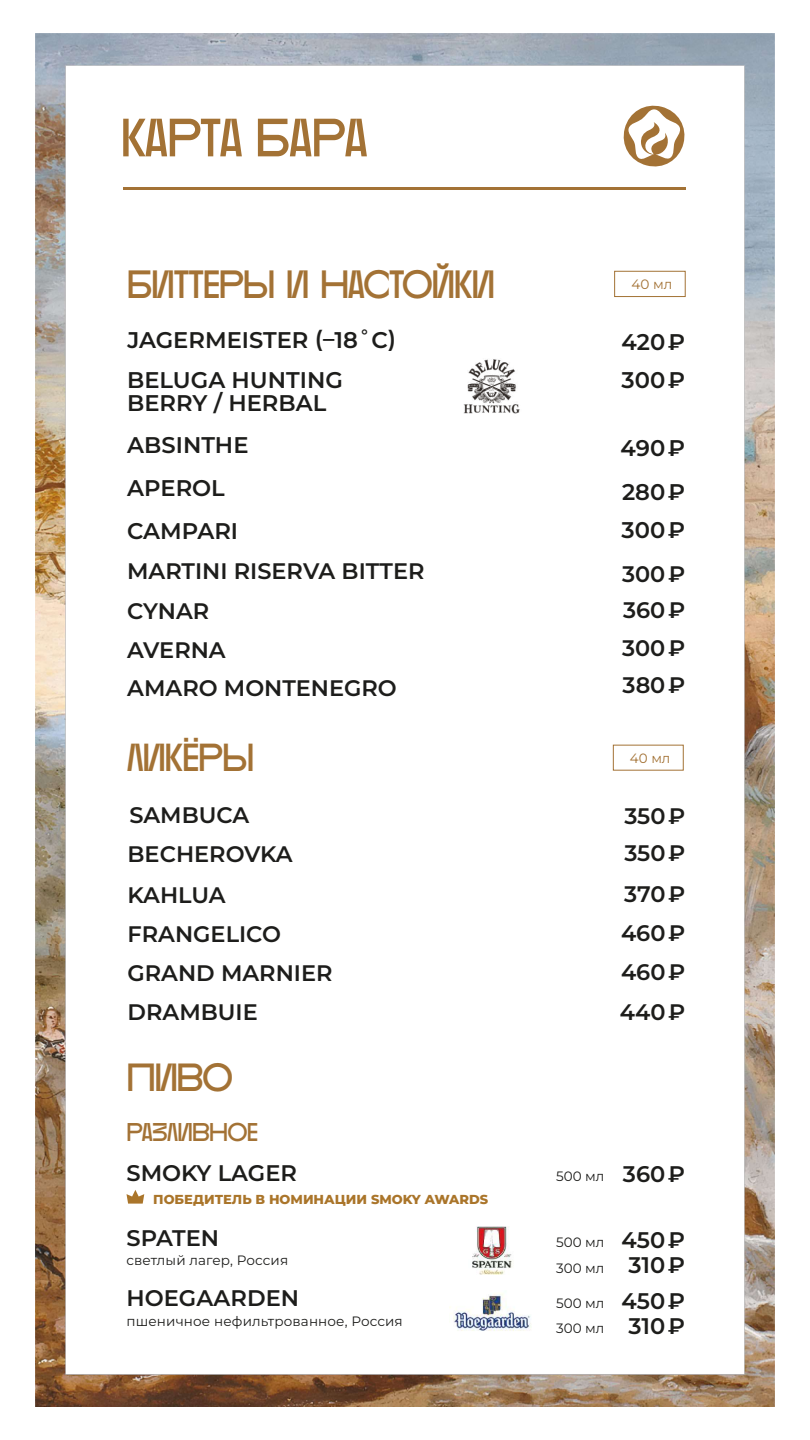
<style>
.page{position:relative;width:810px;height:1440px;background:#fff}
.page>*{position:absolute;margin:0;border:0;box-sizing:border-box;transform-origin:0 0}
.t1{font:53.78px "BASEBLOOM";color:#a37235}
.t2{font:39.45px "BASEBLOOM";letter-spacing:-.02em;color:#a37235}
.t3{font:39.3px "BASEBLOOM";color:#a37235}
.t4{font:39.08px "BASEBLOOM";letter-spacing:-.02em;color:#a37235}
.t5{font:25.65px "BASEBLOOM";letter-spacing:-.02em;color:#a37235}
.t6{font:600 22.65px/40px "Montserrat";color:#1d1d1b}
.t7{font:600 22.58px "Montserrat";color:#1d1d1b}
.t8{font:600 22.42px/39.8px "Montserrat";color:#1d1d1b}
.t9{font:13.58px "Montserrat";letter-spacing:.01em;color:#1d1d1b}
.t10{font:13.58px "Montserrat";color:#a37235}
.t11{font:13.5px "Montserrat";color:#a37235}
.t12{font:800 12.98px "Montserrat";color:#aa752a}
.s1{font-weight:600;font-size:22.58px}
</style>
<div class="page">
<img style="left:35px;top:33px;width:740px;height:1373px">
<svg style="left:620px;top:102px;width:68px;height:68px"></svg>
<hr style="left:124px;top:187px;width:562px;height:3px;background:#a37235">
<div style="left:614px;top:271px;width:72px;height:26px;border:1px solid #a37235"></div>
<img style="left:452px;top:347px;width:80px;height:80px">
<svg style="left:127px;top:1190px;width:17px;height:14px"></svg>
<img style="left:449px;top:1290px;width:85px;height:46px">
<img style="left:468px;top:1227px;width:47px;height:47px">
<h1 class="t1" style="left:121px;top:101px;width:248px">КАРТА БАРА</h1>
<h2 class="t2" style="left:127px;top:258px;width:370px">БИТТЕРЫ И НАСТОЙКИ</h2>
<p class="t6" style="left:127px;top:319px;width:271px">JAGERMEISTER (–18˚C)<br>BELUGA HUNTING</p>
<p class="t6" style="left:127px;top:382px;width:201px">BERRY / HERBAL</p>
<p class="t10" style="left:631px;top:275px;width:42px">40 мл</p>
<p class="t6" style="left:621px;top:321px;width:65px">420₽</p>
<p class="t6" style="left:622px;top:358px;width:65px">300₽</p>
<p class="t6" style="left:127px;top:424px;width:123px">ABSINTHE</p>
<p class="t6" style="left:621px;top:427px;width:66px">490₽</p>
<p class="t6" style="left:127px;top:467px;width:99px">APEROL</p>
<p class="t6" style="left:622px;top:471px;width:65px">280₽</p>
<p class="t6" style="left:127px;top:510px;width:112px">CAMPARI</p>
<p class="t6" style="left:622px;top:509px;width:65px">300₽</p>
<p class="t8" style="left:127px;top:550px;width:299px">MARTINI RISERVA BITTER<br>CYNAR</p>
<p class="t8" style="left:622px;top:554px;width:65px">300₽</p>
<p class="t8" style="left:623px;top:589px;width:63px">360₽</p>
<p class="t8" style="left:127px;top:629px;width:100px">AVERNA</p>
<p class="t8" style="left:622px;top:628px;width:65px">300₽</p>
<p class="t8" style="left:127px;top:667px;width:271px">AMARO MONTENEGRO</p>
<p class="t8" style="left:623px;top:664px;width:64px">380₽</p>
<h3 class="t4" style="left:128px;top:731px;width:128px">ЛИКЁРЫ</h3>
<p class="t8" style="left:128px;top:794px;width:167px">SAMBUCA<br>BECHEROVKA</p>
<p class="t8" style="left:128px;top:874px;width:155px">KAHLUA<br>FRANGELICO</p>
<p class="t11" style="left:630px;top:749px;width:42px">40 мл</p>
<p class="t8" style="left:624px;top:795px;width:62px">350₽</p>
<p class="t8" style="left:624px;top:832px;width:62px">350₽</p>
<p class="t8" style="left:624px;top:873px;width:62px">370₽</p>
<p class="t8" style="left:621px;top:912px;width:66px">460₽</p>
<p class="t8" style="left:128px;top:952px;width:206px">GRAND MARNIER</p>
<p class="t8" style="left:621px;top:951px;width:66px">460₽</p>
<p class="t8" style="left:128px;top:991px;width:132px">DRAMBUIE</p>
<p class="t8" style="left:620px;top:991px;width:67px">440₽</p>
<h3 class="t3" style="left:127px;top:1051px;width:108px">ПИВО</h3>
<p class="t5" style="left:127px;top:1115px;width:133px">РАЗЛИВНОЕ</p>
<p class="t7" style="left:127px;top:1157px;width:172px">SMOKY LAGER</p>
<p class="t9" style="left:556px;top:1167px;width:131px">500 мл <span class="s1">360₽</span></p>
<p class="t12" style="left:153px;top:1189px;width:336px">ПОБЕДИТЕЛЬ В НОМИНАЦИИ SMOKY AWARDS</p>
<p class="t7" style="left:127px;top:1222px;width:94px">SPATEN</p>
<p class="t9" style="left:556px;top:1233px;width:131px">500 мл <span class="s1">450₽</span></p>
<p class="t9" style="left:127px;top:1251px;width:163px">cветлый лагер, Россия</p>
<p class="t9" style="left:556px;top:1258px;width:131px">300 мл <span class="s1">310₽</span></p>
<p class="t7" style="left:127px;top:1282px;width:174px">HOEGAARDEN</p>
<p class="t9" style="left:556px;top:1294px;width:131px">500 мл <span class="s1">450₽</span></p>
<p class="t9" style="left:127px;top:1312px;width:278px">пшеничное нефильтрованное, Россия</p>
<p class="t9" style="left:556px;top:1319px;width:131px">300 мл <span class="s1">310₽</span></p>
</div>
